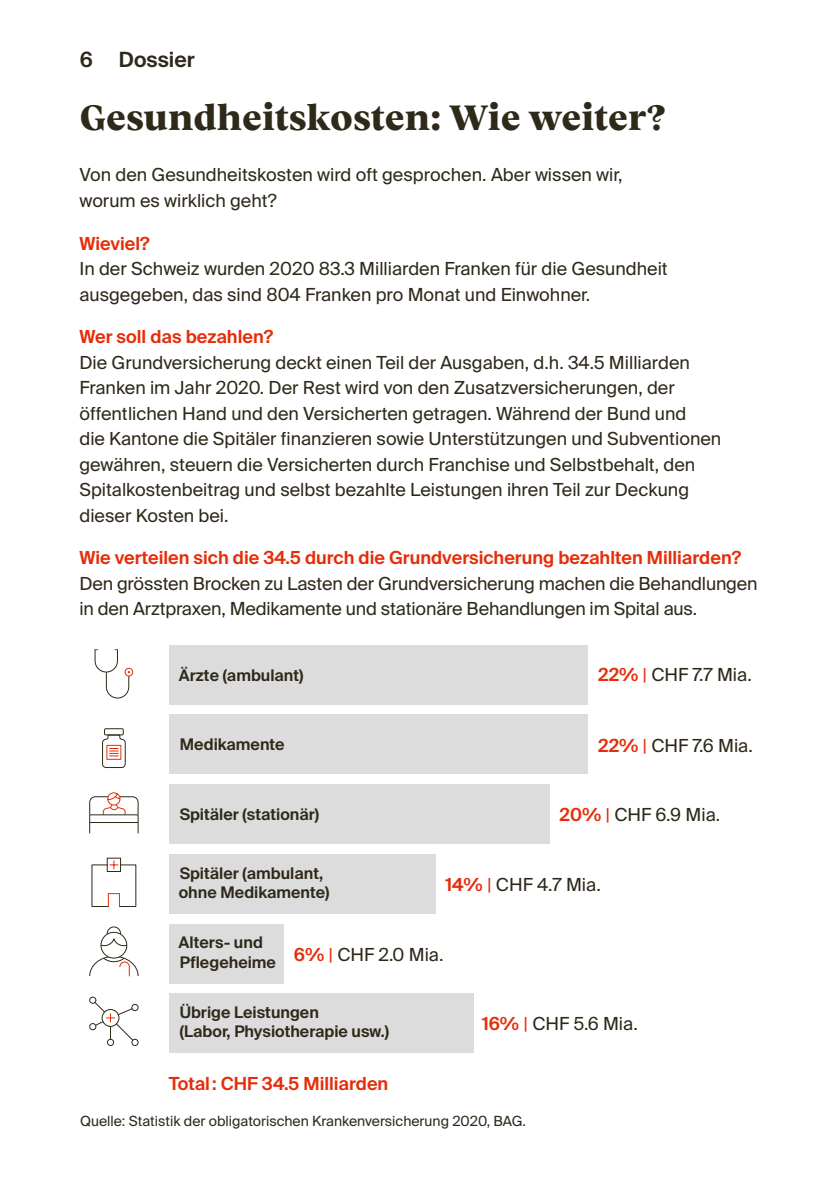
<style>
.page{position:relative;width:840px;height:1191px;background:#fff}
.page>*{position:absolute;margin:0;border:0;box-sizing:border-box;transform-origin:0 0}
.t1{font:800 36px "Vesterbro";color:#2e2919}
.t2{font:600 21px "Suisse Intl";color:#2e2919}
.t3{font:18px/25.6px "Suisse Intl";color:#2e2919}
.t4{font:600 18px "Suisse Intl";color:#e62d0a}
.t5{font:600 16px/19.2px "Suisse Intl";color:#2e2919}
.t6{font:14px "Suisse Intl";color:#2e2919}
.s1{font-weight:600;color:#e62d0a}
.s2{color:#e62d0a}
</style>
<div class="page">
<div style="left:169px;top:645px;width:418px;height:59px;background:#dcdcdc"></div>
<div style="left:169px;top:714px;width:418px;height:60px;background:#dcdcdc"></div>
<div style="left:169px;top:784px;width:380px;height:60px;background:#dcdcdc"></div>
<div style="left:169px;top:854px;width:266px;height:59px;background:#dcdcdc"></div>
<div style="left:169px;top:924px;width:114px;height:59px;background:#dcdcdc"></div>
<div style="left:169px;top:993px;width:304px;height:60px;background:#dcdcdc"></div>
<svg style="left:89px;top:955px;width:50px;height:22px"></svg>
<div style="left:107px;top:926px;width:14px;height:14px;border:1px solid #2e2919;border-radius:50%"></div>
<div style="left:101px;top:932px;width:26px;height:26px;background:#fff;border-radius:50%"></div>
<div style="left:100px;top:931px;width:27px;height:27px;border:1px solid #2e2919;border-radius:50%"></div>
<svg style="left:100px;top:935px;width:28px;height:12px"></svg>
<div style="left:104px;top:728px;width:20px;height:7px;border:1px solid #2e2919"></div>
<svg style="left:102px;top:734px;width:24px;height:34px"></svg>
<svg style="left:91px;top:860px;width:46px;height:47px"></svg>
<svg style="left:89px;top:792px;width:50px;height:31px"></svg>
<svg style="left:89px;top:996px;width:50px;height:50px"></svg>
<svg style="left:94px;top:649px;width:40px;height:50px"></svg>
<p class="t2" style="left:80px;top:47px;width:116px">6 Dossier</p>
<h1 class="t1" style="left:79px;top:91px;width:588px">Gesundheitskosten: Wie weiter?</h1>
<p class="t3" style="left:79px;top:162px;width:544px">Von den Gesundheitskosten wird oft gesprochen. Aber wissen wir, worum es wirklich geht?</p>
<p class="t4" style="left:79px;top:233px;width:72px">Wieviel?</p>
<p class="t3" style="left:79px;top:256px;width:589px">In der Schweiz wurden 2020 83.3 Milliarden Franken für die Gesundheit ausgegeben, das sind 804 Franken pro Monat und Einwohner.</p>
<p class="t4" style="left:79px;top:326px;width:195px">Wer soll das bezahlen?</p>
<p class="t3" style="left:79px;top:349px;width:643px">Die Grundversicherung deckt einen Teil der Ausgaben, d.h. 34.5 Milliarden Franken im Jahr 2020. Der Rest wird von den Zusatzversicherungen, der öffentlichen Hand und den Versicherten getragen. Während der Bund und<br>die Kantone die Spitäler finanzieren sowie Unterstützungen und Subventionen gewähren, steuern die Versicherten durch Franchise und Selbstbehalt, den Spitalkostenbeitrag und selbst bezahlte Leistungen ihren Teil zur Deckung dieser Kosten bei.</p>
<p class="t4" style="left:79px;top:547px;width:663px">Wie verteilen sich die 34.5 durch die Grundversicherung bezahlten Milliarden?</p>
<p class="t3" style="left:79px;top:571px;width:679px">Den grössten Brocken zu Lasten der Grundversicherung machen die Behandlungen in den Arztpraxen, Medikamente und stationäre Behandlungen im Spital aus.</p>
<p class="t5" style="left:179px;top:666px;width:126px">Ärzte (ambulant)</p>
<p class="t3" style="left:598px;top:662px;width:155px"><span class="s1">22%</span> <span class="s2">|</span> CHF 7.7 Mia.</p>
<p class="t5" style="left:180px;top:735px;width:106px">Medikamente</p>
<p class="t3" style="left:598px;top:732px;width:156px"><span class="s1">22%</span> <span class="s2">|</span> CHF 7.6 Mia.</p>
<p class="t5" style="left:179px;top:804px;width:141px">Spitäler (stationär)</p>
<p class="t3" style="left:559px;top:801px;width:162px"><span class="s1">20%</span> <span class="s2">|</span> CHF 6.9 Mia.</p>
<p class="t5" style="left:179px;top:864px;width:152px">Spitäler (ambulant, ohne Medikamente)</p>
<p class="t5" style="left:178px;top:933px;width:99px">Alters- und<br>Pflegeheime</p>
<p class="t5" style="left:180px;top:1002px;width:210px">Übrige Leistungen<br>(Labor, Physiotherapie usw.)</p>
<p class="t3" style="left:445px;top:872px;width:157px"><span class="s1">14%</span> <span class="s2">|</span> CHF 4.7 Mia.</p>
<p class="t3" style="left:293px;top:941px;width:151px"><span class="s1">6%</span> <span class="s2">|</span> CHF 2.0 Mia.</p>
<p class="t3" style="left:481px;top:1011px;width:157px"><span class="s1">16%</span> <span class="s2">|</span> CHF 5.6 Mia.</p>
<p class="t4" style="left:169px;top:1073px;width:221px">Total: CHF 34.5 Milliarden</p>
<p class="t6" style="left:80px;top:1112px;width:447px">Quelle: Statistik der obligatorischen Krankenversicherung 2020, BAG.</p>
</div>
